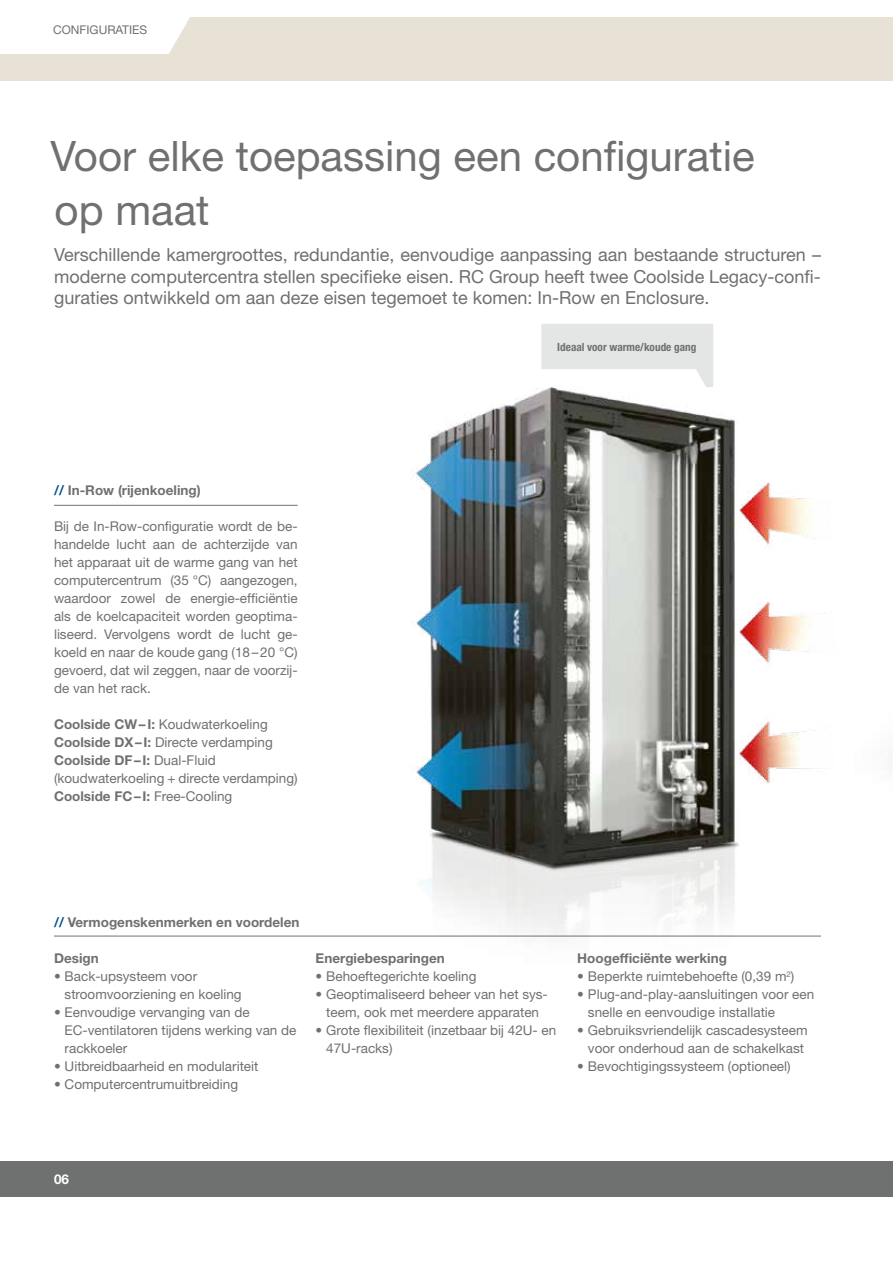
<style>
.page{position:relative;width:893px;height:1263px;background:#fff}
.page>*{position:absolute;margin:0;border:0;box-sizing:border-box;transform-origin:0 0}
.t1{font:42px/54px "Helvetica Neue LT Pro";color:#6f7070}
.t2{font:18px/21.6px "Helvetica Neue LT Pro";color:#6f7070;text-align:justify}
.t3{font:13.5px/18px "Helvetica Neue LT Pro";color:#6f7070}
.t4{font:700 13.5px "Helvetica Neue LT Pro";color:#6f7070}
.t5{font:700 13.5px "Helvetica Neue LT Pro";color:#fff}
.t6{font:12px "Helvetica Neue LT Pro";color:#6f7070}
.t7{font:700 condensed 11.25px "Helvetica Neue LT Pro";color:#6f7070}
.s1{color:#004e90}
.s2{font-weight:700}
</style>
<div class="page">
<div style="left:0;top:18px;width:893px;height:63px;background:#e8e1d6"></div>
<div style="left:0;top:17px;width:191px;height:37px;background:#fff"></div>
<div style="left:541px;top:324px;width:172px;height:36px;background:#e4e5e5"></div>
<img style="left:402px;top:360px;width:419px;height:576px">
<hr style="left:54px;top:505px;width:244px;height:1px;background:#6f7070">
<hr style="left:54px;top:936px;width:767px;height:1px;background:#6f7070">
<div style="left:0;top:1161px;width:893px;height:36px;background:#6f7070"></div>
<p class="t6" style="left:53px;top:23px;width:96px">CONFIGURATIES</p>
<h1 class="t1" style="left:51px;top:128px;width:705px">Voor elke toepassing een configuratie op maat</h1>
<p class="t2" style="left:54px;top:244px;width:768px">Verschillende kamergroottes, redundantie, eenvoudige aanpassing aan bestaande structuren – moderne computercentra stellen specifieke eisen. RC Group heeft twee Coolside Legacy-confi&shy;guraties ontwikkeld om aan deze eisen tegemoet te komen: In-Row en Enclosure.</p>
<p class="t7" style="left:557px;top:340px;width:141px">Ideaal voor warme/koude gang</p>
<p class="t4" style="left:54px;top:482px;width:148px"><span class="s1">//</span> In-Row (rijenkoeling)</p>
<p class="t3" style="left:54px;top:517px;width:245px;text-align:justify">Bij de In-Row-configuratie wordt de be&shy;handelde lucht aan de achterzijde van het apparaat uit de warme gang van het computercentrum (35 °C) aangezogen, waardoor zowel de energie-efficiëntie als de koelcapaciteit worden geoptima&shy;liseerd. Vervolgens wordt de lucht ge&shy;koeld en naar de koude gang (18–20 °C) gevoerd, dat wil zeggen, naar de voorzij&shy;de van het rack.</p>
<p class="t3" style="left:54px;top:715px;width:245px"><span class="s2">Coolside CW–I:</span> Koudwaterkoeling <span class="s2">Coolside DX–I:</span> Directe verdamping <span class="s2">Coolside DF–I:</span> Dual-Fluid (koudwaterkoeling + directe verdamping)<br><span class="s2">Coolside FC–I:</span> Free-Cooling</p>
<p class="t4" style="left:54px;top:914px;width:247px"><span class="s1">//</span> Vermogenskenmerken en voordelen</p>
<p class="t4" style="left:54px;top:950px;width:46px">Design</p>
<p class="t3" style="left:65px;top:967px;width:179px;text-indent:-11px">• Back-upsysteem voor stroomvoorziening en koeling</p>
<p class="t3" style="left:65px;top:1003px;width:233px;text-indent:-11px">• Eenvoudige vervanging van de<br>EC-ventilatoren tijdens werking van de rackkoeler</p>
<p class="t3" style="left:54px;top:1057px;width:206px">• Uitbreidbaarheid en modulariteit</p>
<p class="t3" style="left:54px;top:1075px;width:186px">• Computercentrumuitbreiding</p>
<p class="t4" style="left:316px;top:950px;width:131px">Energiebesparingen</p>
<p class="t3" style="left:316px;top:967px;width:162px">• Behoeftegerichte koeling</p>
<p class="t3" style="left:316px;top:985px;width:234px;text-align:center">• Geoptimaliseerd beheer van het sys&shy;teem, ook met meerdere apparaten</p>
<p class="t3" style="left:326px;top:1021px;width:232px;text-indent:-11px">• Grote flexibiliteit (inzetbaar bij 42U- en<br>47U-racks)</p>
<p class="t4" style="left:577px;top:950px;width:151px">Hoogefficiënte werking</p>
<p class="t3" style="left:577px;top:967px;width:219px">• Beperkte ruimtebehoefte (0,39 m<sup>2</sup>)</p>
<p class="t3" style="left:588px;top:985px;width:228px;text-indent:-11px">• Plug-and-play-aansluitingen voor een snelle en eenvoudige installatie</p>
<p class="t3" style="left:577px;top:1021px;width:232px;text-align:center">• Gebruiksvriendelijk cascadesysteem voor onderhoud aan de schakelkast</p>
<p class="t3" style="left:577px;top:1057px;width:215px">• Bevochtigingssysteem (optioneel)</p>
<p class="t5" style="left:54px;top:1170px;width:17px">06</p>
</div>
